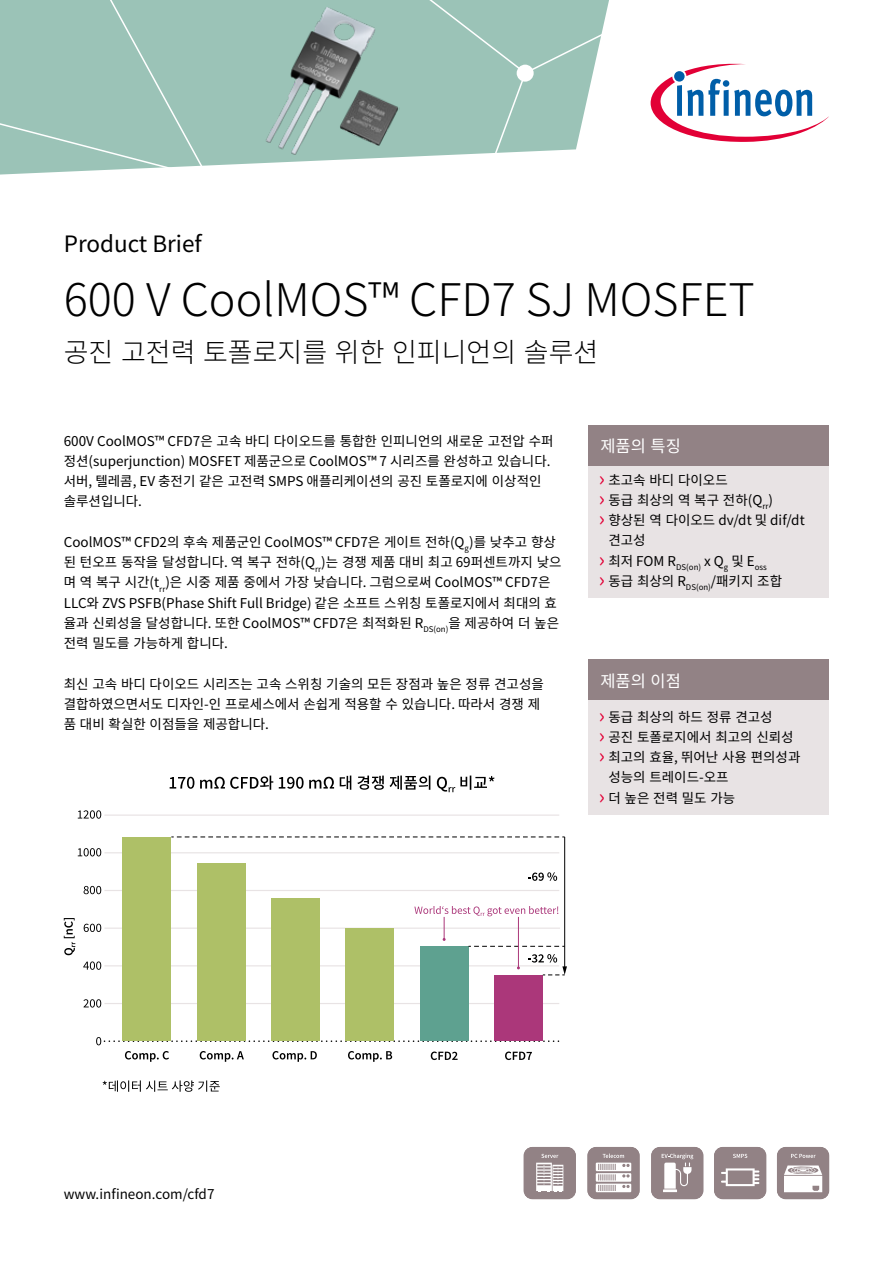
<style>
.page{position:relative;width:893px;height:1263px;background:#fff}
.page>*{position:absolute;margin:0;border:0;box-sizing:border-box;transform-origin:0 0}
.t1{font:300 45px "Source Han Sans SC";color:#000}
.t2{font:300 27px "Source Han Sans SC";color:#000}
.t3{font:22.5px "Source Han Sans SC";color:#000}
.t4{font:16.5px "Source Han Sans SC";color:#fff}
.t5{font:13.5px/20.2px "Source Han Sans SC";color:#000}
.s1{font-size:20.25px;color:#e20036}
</style>
<div class="page">
<svg style="left:210px;top:0;width:399px;height:166px;background:#aaccc1"></svg>
<svg style="left:412px;top:0;width:196px;height:159px;background:#a7cabf"></svg>
<div style="left:0;top:0;width:210px;height:175px;background:#9bc3b7"></div>
<div style="left:588px;top:463px;width:241px;height:134px;background:#e8e3e4"></div>
<div style="left:588px;top:700px;width:241px;height:114px;background:#e8e3e4"></div>
<div style="left:588px;top:425px;width:241px;height:41px;background:#928285"></div>
<div style="left:588px;top:660px;width:241px;height:40px;background:#928285"></div>
<svg style="left:777px;top:1147px;width:52px;height:52px"></svg>
<svg style="left:587px;top:1147px;width:53px;height:52px"></svg>
<svg style="left:524px;top:1147px;width:52px;height:52px;background:#a79a9d"></svg>
<svg style="left:714px;top:1147px;width:52px;height:52px;background:#9e9093"></svg>
<svg style="left:651px;top:1147px;width:52px;height:52px;background:#a79a9d"></svg>
<svg style="left:651px;top:63px;width:178px;height:79px"></svg>
<svg style="left:78px;top:810px;width:23px;height:9px"></svg>
<svg style="left:78px;top:848px;width:23px;height:8px"></svg>
<svg style="left:84px;top:886px;width:17px;height:8px"></svg>
<svg style="left:84px;top:924px;width:17px;height:8px"></svg>
<svg style="left:83px;top:961px;width:18px;height:9px"></svg>
<svg style="left:83px;top:999px;width:18px;height:8px"></svg>
<svg style="left:125px;top:1051px;width:44px;height:11px"></svg>
<svg style="left:200px;top:1051px;width:44px;height:11px"></svg>
<svg style="left:272px;top:1051px;width:45px;height:11px"></svg>
<svg style="left:64px;top:918px;width:11px;height:37px"></svg>
<svg style="left:348px;top:1051px;width:44px;height:11px"></svg>
<svg style="left:528px;top:872px;width:29px;height:9px"></svg>
<svg style="left:431px;top:1051px;width:27px;height:9px"></svg>
<svg style="left:505px;top:1051px;width:27px;height:9px"></svg>
<hr style="left:104px;top:814px;width:455px;height:2px;background:#e8e3e4">
<hr style="left:104px;top:852px;width:455px;height:1px;background:#e8e3e4">
<hr style="left:104px;top:890px;width:455px;height:1px;background:#e8e3e4">
<hr style="left:104px;top:927px;width:456px;height:2px;background:#e8e3e4">
<hr style="left:104px;top:965px;width:455px;height:1px;background:#e8e3e4">
<hr style="left:104px;top:1003px;width:455px;height:1px;background:#e8e3e4">
<svg style="left:96px;top:1037px;width:464px;height:8px"></svg>
<div style="left:197px;top:862px;width:49px;height:178px;background:#aec067"></div>
<div style="left:345px;top:928px;width:49px;height:112px;background:#aec067"></div>
<div style="left:123px;top:837px;width:48px;height:203px;background:#aec067"></div>
<div style="left:271px;top:898px;width:49px;height:142px;background:#aec067"></div>
<div style="left:420px;top:946px;width:49px;height:94px;background:#5ea190"></div>
<div style="left:494px;top:975px;width:49px;height:65px;background:#ab377a"></div>
<svg style="left:171px;top:837px;width:393px;height:1px"></svg>
<hr style="left:564px;top:837px;width:1px;height:131px;background:#000">
<svg style="left:528px;top:954px;width:39px;height:22px"></svg>
<svg style="left:414px;top:906px;width:151px;height:41px"></svg>
<hr style="left:518px;top:917px;width:1px;height:51px;background:#ab377a">
<svg style="left:170px;top:777px;width:24px;height:12px"></svg>
<svg style="left:200px;top:775px;width:73px;height:15px"></svg>
<svg style="left:279px;top:777px;width:55px;height:12px"></svg>
<svg style="left:340px;top:775px;width:11px;height:15px"></svg>
<svg style="left:357px;top:775px;width:27px;height:15px"></svg>
<svg style="left:390px;top:775px;width:40px;height:15px"></svg>
<svg style="left:437px;top:775px;width:57px;height:17px"></svg>
<svg style="left:103px;top:1080px;width:117px;height:12px"></svg>
<img style="left:262px;top:6px;width:115px;height:151px">
<img style="left:338px;top:88px;width:62px;height:59px">
<h3 class="t3" style="left:64px;top:231px;width:140px">Product Brief</h3>
<h1 class="t1" style="left:64px;top:275px;width:692px">600 V CoolMOS™ CFD7 SJ MOSFET</h1>
<h2 class="t2" style="left:64px;top:336px;width:536px">공진 고전력 토폴로지를 위한 인피니언의 솔루션</h2>
<p class="t5" style="left:64px;top:431px;width:491px">600V CoolMOS™ CFD7은 고속 바디 다이오드를 통합한 인피니언의 새로운 고전압 수퍼 정션(superjunction) MOSFET 제품군으로 CoolMOS™ 7 시리즈를 완성하고 있습니다. 서버, 텔레콤, EV 충전기 같은 고전력 SMPS 애플리케이션의 공진 토폴로지에 이상적인 솔루션입니다.</p>
<p class="t5" style="left:64px;top:532px;width:499px">CoolMOS™ CFD2의 후속 제품군인 CoolMOS™ CFD7은 게이트 전하(Q<sub>g</sub>)를 낮추고 향상 된 턴오프 동작을 달성합니다. 역 복구 전하(Q<sub>rr</sub>)는 경쟁 제품 대비 최고 69퍼센트까지 낮으 며 역 복구 시간(t<sub>rr</sub>)은 시중 제품 중에서 가장 낮습니다. 그럼으로써 CoolMOS™ CFD7은 LLC와 ZVS PSFB(Phase Shift Full Bridge) 같은 소프트 스위칭 토폴로지에서 최대의 효 율과 신뢰성을 달성합니다. 또한 CoolMOS™ CFD7은 최적화된 R<sub>DS(on)</sub>을 제공하여 더 높은 전력 밀도를 가능하게 합니다.</p>
<p class="t5" style="left:64px;top:674px;width:482px">최신 고속 바디 다이오드 시리즈는 고속 스위칭 기술의 모든 장점과 높은 정류 견고성을 결합하였으면서도 디자인-인 프로세스에서 손쉽게 적용할 수 있습니다. 따라서 경쟁 제 품 대비 확실한 이점들을 제공합니다.</p>
<p class="t4" style="left:600px;top:437px;width:82px">제품의 특징</p>
<p class="t5" style="left:599px;top:470px;width:130px"><span class="s1">›</span> 초고속 바디 다이오드</p>
<p class="t5" style="left:599px;top:490px;width:176px"><span class="s1">›</span> 동급 최상의 역 복구 전하(Q<sub>rr</sub>)</p>
<p class="t5" style="left:599px;top:510px;width:207px"><span class="s1">›</span> 향상된 역 다이오드 dv/dt 및 dif/dt</p>
<p class="t5" style="left:608px;top:530px;width:39px">견고성</p>
<p class="t5" style="left:599px;top:551px;width:169px"><span class="s1">›</span> 최저 FOM R<sub>DS(on)</sub> x Q<sub>g</sub> 및 E<sub>oss</sub></p>
<p class="t5" style="left:599px;top:571px;width:185px"><span class="s1">›</span> 동급 최상의 R<sub>DS(on)</sub>/패키지 조합</p>
<p class="t4" style="left:600px;top:671px;width:82px">제품의 이점</p>
<p class="t5" style="left:599px;top:707px;width:175px"><span class="s1">›</span> 동급 최상의 하드 정류 견고성</p>
<p class="t5" style="left:599px;top:727px;width:196px"><span class="s1">›</span> 공진 토폴로지에서 최고의 신뢰성</p>
<p class="t5" style="left:599px;top:747px;width:203px"><span class="s1">›</span> 최고의 효율, 뛰어난 사용 편의성과</p>
<p class="t5" style="left:608px;top:767px;width:122px">성능의 트레이드-오프</p>
<p class="t5" style="left:599px;top:788px;width:138px"><span class="s1">›</span> 더 높은 전력 밀도 가능</p>
<p class="t5" style="left:64px;top:1184px;width:152px">www.infineon.com/cfd7</p>
</div>
